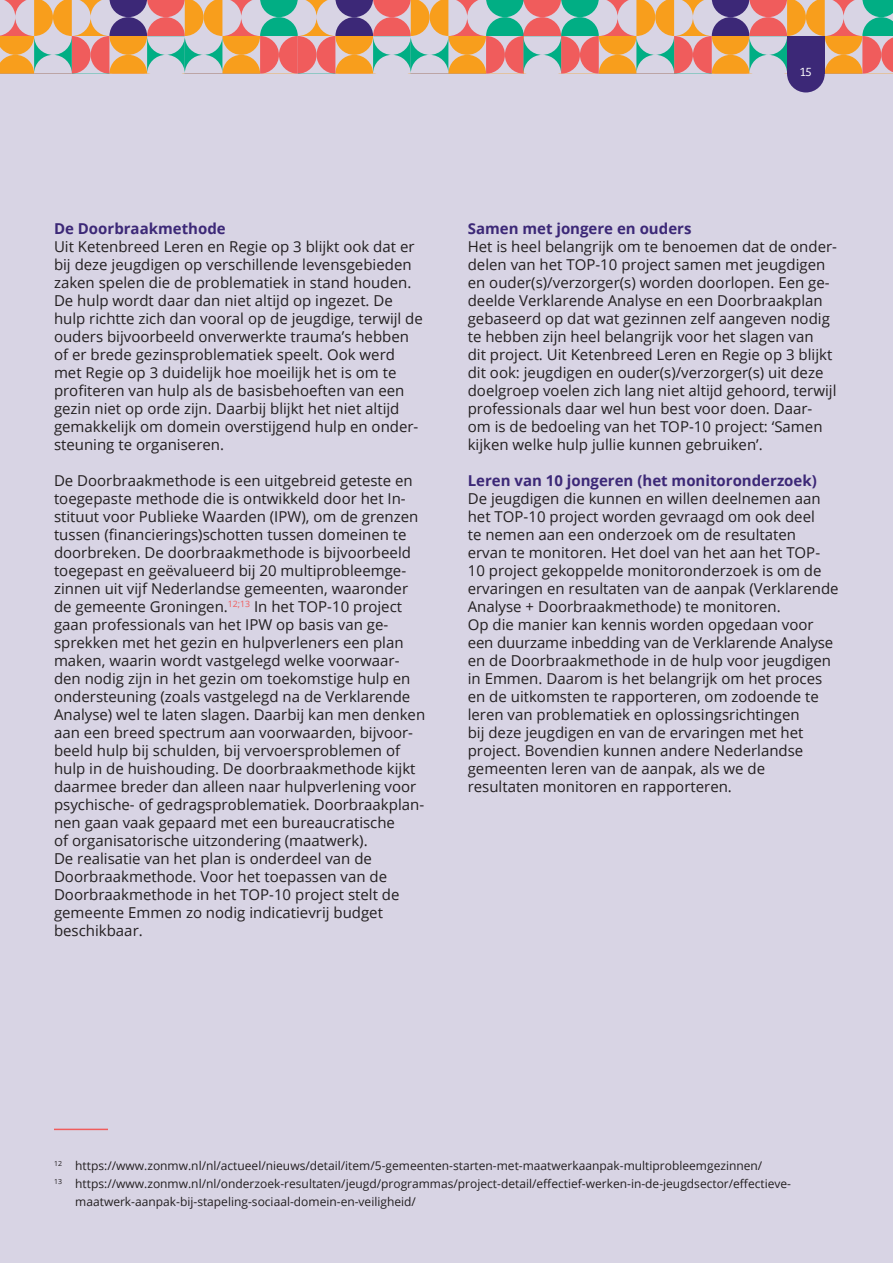
<style>
.page{position:relative;width:893px;height:1263px;background:#d8d4e4}
.page>*{position:absolute;margin:0;border:0;box-sizing:border-box;transform-origin:0 0}
.t1{font:15px/18px "Open Sans";color:#231f20}
.t2{font:700 15px "Open Sans";color:#3c2877}
.t3{font:300 12.6px "Bree";color:#fff}
.t4{font:12px/18px "Open Sans";color:#231f20}
</style>
<div class="page">
<hr style="left:54px;top:1129px;width:54px;height:1px;background:#f05c5c">
<svg style="left:0;top:0;width:893px;height:73px"></svg>
<div style="left:787px;top:55px;width:38px;height:37px;background:#3c2877;border-radius:50%"></div>
<div style="left:787px;top:36px;width:38px;height:38px;background:#3c2877"></div>
<p class="t3" style="left:800px;top:65px;width:13px">15</p>
<p class="t2" style="left:54px;top:218px;width:173px">De Doorbraakmethode</p>
<p class="t1" style="left:54px;top:237px;width:370px">Uit Ketenbreed Leren en Regie op 3 blijkt ook dat er bij deze jeugdigen op verschillende levensgebieden zaken spelen die de problematiek in stand houden.<br>De hulp wordt daar dan niet altijd op ingezet. De hulp richtte zich dan vooral op de jeugdige, terwijl de ouders bijvoorbeeld onverwerkte trauma’s hebben of er brede gezinsproblematiek speelt. Ook werd met Regie op 3 duidelijk hoe moeilijk het is om te profiteren van hulp als de basisbehoeften van een gezin niet op orde zijn. Daarbij blijkt het niet altijd gemakkelijk om domein overstijgend hulp en onder&shy;steuning te organiseren.</p>
<p class="t1" style="left:54px;top:471px;width:373px">De Doorbraakmethode is een uitgebreid geteste en toegepaste methode die is ontwikkeld door het In&shy;stituut voor Publieke Waarden (IPW), om de grenzen tussen (financierings)schotten tussen domeinen te doorbreken. De doorbraakmethode is bijvoorbeeld toegepast en geëvalueerd bij 20 multiprobleemge&shy;zinnen uit vijf Nederlandse gemeenten, waaronder de gemeente Groningen.<sup>12;13</sup> In het TOP-10 project gaan professionals van het IPW op basis van ge&shy;sprekken met het gezin en hulpverleners een plan maken, waarin wordt vastgelegd welke voorwaar&shy;den nodig zijn in het gezin om toekomstige hulp en ondersteuning (zoals vastgelegd na de Verklarende Analyse) wel te laten slagen. Daarbij kan men denken aan een breed spectrum aan voorwaarden, bijvoor&shy;beeld hulp bij schulden, bij vervoersproblemen of hulp in de huishouding. De doorbraakmethode kijkt daarmee breder dan alleen naar hulpverlening voor psychische- of gedragsproblematiek. Doorbraakplan&shy;nen gaan vaak gepaard met een bureaucratische<br>of organisatorische uitzondering (maatwerk).<br>De realisatie van het plan is onderdeel van de Doorbraakmethode. Voor het toepassen van de Doorbraakmethode in het TOP-10 project stelt de gemeente Emmen zo nodig indicatievrij budget</p>
<p class="t1" style="left:54px;top:921px;width:90px">beschikbaar.</p>
<p class="t2" style="left:468px;top:218px;width:225px">Samen met jongere en ouders</p>
<p class="t1" style="left:468px;top:237px;width:371px">Het is heel belangrijk om te benoemen dat de onder&shy;delen van het TOP-10 project samen met jeugdigen en ouder(s)/verzorger(s) worden doorlopen. Een ge&shy;deelde Verklarende Analyse en een Doorbraakplan gebaseerd op dat wat gezinnen zelf aangeven nodig te hebben zijn heel belangrijk voor het slagen van<br>dit project. Uit Ketenbreed Leren en Regie op 3 blijkt dit ook: jeugdigen en ouder(s)/verzorger(s) uit deze doelgroep voelen zich lang niet altijd gehoord, terwijl professionals daar wel hun best voor doen. Daar&shy;om is de bedoeling van het TOP-10 project: ‘Samen kijken welke hulp jullie kunnen gebruiken’.</p>
<p class="t2" style="left:468px;top:470px;width:351px">Leren van 10 jongeren (het monitoronderzoek)</p>
<p class="t1" style="left:468px;top:489px;width:372px">De jeugdigen die kunnen en willen deelnemen aan het TOP-10 project worden gevraagd om ook deel<br>te nemen aan een onderzoek om de resultaten ervan te monitoren. Het doel van het aan het TOP-10 project gekoppelde monitoronderzoek is om de ervaringen en resultaten van de aanpak (Verklarende Analyse + Doorbraakmethode) te monitoren.</p>
<p class="t1" style="left:468px;top:615px;width:367px">Op die manier kan kennis worden opgedaan voor een duurzame inbedding van de Verklarende Analyse en de Doorbraakmethode in de hulp voor jeugdigen in Emmen. Daarom is het belangrijk om het proces en de uitkomsten te rapporteren, om zodoende te leren van problematiek en oplossingsrichtingen</p>
<p class="t1" style="left:468px;top:723px;width:337px">bij deze jeugdigen en van de ervaringen met het</p>
<p class="t1" style="left:468px;top:741px;width:337px">project. Bovendien kunnen andere Nederlandse</p>
<p class="t1" style="left:468px;top:759px;width:299px">gemeenten leren van de aanpak, als we de</p>
<p class="t1" style="left:468px;top:777px;width:266px">resultaten monitoren en rapporteren.</p>
<p class="t4" style="left:54px;top:1156px;width:710px"><sup>12</sup> https://www.zonmw.nl/nl/actueel/nieuws/detail/item/5-gemeenten-starten-met-maatwerkaanpak-multiprobleemgezinnen/</p>
<p class="t4" style="left:75px;top:1174px;width:717px;text-indent:-21px"><sup>13</sup> https://www.zonmw.nl/nl/onderzoek-resultaten/jeugd/programmas/project-detail/effectief-werken-in-de-jeugdsector/effectieve&shy;maatwerk-aanpak-bij-stapeling-sociaal-domein-en-veiligheid/</p>
</div>
